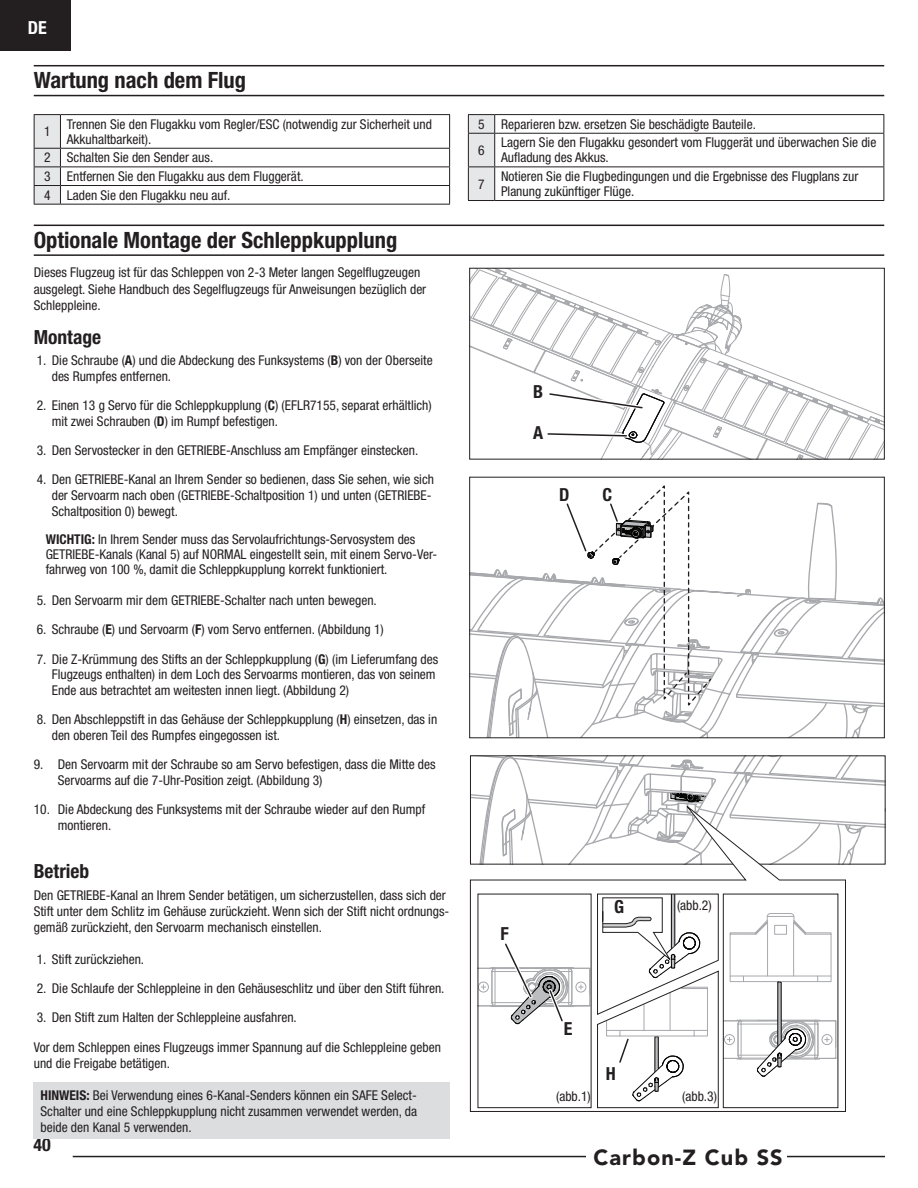
<style>
.page{position:relative;width:918px;height:1188px;background:#fff}
.page>*{position:absolute;margin:0;border:0;box-sizing:border-box;transform-origin:0 0}
.EFL_Main_Header{font:700 condensed 22.5px "Helvetica Neue LT Std";color:#231f20}
.t1{font:900 21.75px "Avenir LT Std";letter-spacing:.05em;color:#231f20}
.subhead{font:700 condensed 19.5px "Helvetica Neue LT Std";color:#231f20}
.Body_Text{font:700 condensed 18px "Helvetica Neue LT Std";color:#231f20}
.t2{font:700 condensed 18px "Helvetica Neue LT Std";color:#fff}
.Body_Text-2{font:condensed 13.5px/15.8px "Helvetica Neue LT Std";color:#231f20}
.Table_Text{font:condensed 13.5px/15px "Helvetica Neue LT Std";color:#231f20}
.NOTE_TAB{font:condensed 13.5px/15px "Helvetica Neue LT Std";color:#231f20}
.Warning_page_body_te{font:condensed 13.5px/15.8px "Helvetica Neue LT Std";color:#231f20;text-align:justify}
.o__Standard_Text{font:condensed 13.5px "Helvetica Neue LT Std";color:#231f20}
.s1{font-weight:700}
</style>
<div class="page">
<div style="left:0;top:0;width:71px;height:51px;background:#231f20"></div>
<hr style="left:73px;top:1156px;width:812px;height:1px;background:#231f20">
<div style="left:586px;top:1147px;width:201px;height:19px;background:#fff"></div>
<div style="left:34px;top:1082px;width:416px;height:56px;background:#dcdddf"></div>
<hr style="left:34px;top:65px;width:850px;height:1px;background:#231f20">
<hr style="left:34px;top:95px;width:850px;height:1px;background:#231f20">
<hr style="left:60px;top:114px;width:390px;height:1px;background:#231f20">
<hr style="left:449px;top:115px;width:1px;height:33px;background:#231f20">
<hr style="left:60px;top:148px;width:390px;height:1px;background:#231f20">
<hr style="left:60px;top:167px;width:390px;height:1px;background:#231f20">
<hr style="left:60px;top:185px;width:390px;height:1px;background:#231f20">
<svg style="left:449px;top:149px;width:1px;height:55px"></svg>
<svg style="left:34px;top:114px;width:27px;height:91px;background:#d0d0d2"></svg>
<hr style="left:60px;top:204px;width:390px;height:1px;background:#231f20">
<hr style="left:495px;top:114px;width:389px;height:1px;background:#231f20">
<svg style="left:884px;top:115px;width:1px;height:18px"></svg>
<hr style="left:495px;top:133px;width:389px;height:1px;background:#231f20">
<hr style="left:884px;top:134px;width:1px;height:33px;background:#231f20">
<hr style="left:495px;top:167px;width:389px;height:1px;background:#231f20">
<hr style="left:884px;top:167px;width:1px;height:33px;background:#231f20">
<svg style="left:468px;top:114px;width:27px;height:87px;background:#d1d2d4"></svg>
<hr style="left:495px;top:200px;width:389px;height:1px;background:#231f20">
<hr style="left:34px;top:225px;width:850px;height:1px;background:#231f20">
<hr style="left:34px;top:254px;width:850px;height:2px;background:#231f20">
<svg style="left:472px;top:757px;width:412px;height:106px"></svg>
<svg style="left:470px;top:802px;width:376px;height:310px"></svg>
<svg style="left:526px;top:66px;width:282px;height:411px"></svg>
<svg style="left:470px;top:483px;width:415px;height:255px"></svg>
<svg style="left:470px;top:261px;width:414px;height:199px"></svg>
<div style="left:478px;top:894px;width:113px;height:214px;background:#fff"></div>
<svg style="left:478px;top:939px;width:113px;height:87px"></svg>
<svg style="left:597px;top:893px;width:240px;height:215px"></svg>
<h3 class="t2" style="left:28px;top:17px;width:20px">DE</h3>
<p class="EFL_Main_Header" style="left:34px;top:66px;width:214px">Wartung nach dem Flug</p>
<p class="o__Standard_Text" style="left:44px;top:124px;width:8px">1</p>
<p class="Table_Text" style="left:67px;top:116px;width:367px">Trennen Sie den Flugakku vom Regler/ESC (notwendig zur Sicherheit und<br>Akkuhaltbarkeit).</p>
<p class="o__Standard_Text" style="left:44px;top:150px;width:8px">2</p>
<p class="Table_Text" style="left:67px;top:150px;width:148px">Schalten Sie den Sender aus.</p>
<p class="o__Standard_Text" style="left:44px;top:168px;width:8px">3</p>
<p class="Table_Text" style="left:67px;top:169px;width:238px">Entfernen Sie den Flugakku aus dem Fluggerät.</p>
<p class="o__Standard_Text" style="left:44px;top:187px;width:8px">4</p>
<p class="Table_Text" style="left:67px;top:187px;width:165px">Laden Sie den Flugakku neu auf.</p>
<p class="EFL_Main_Header" style="left:34px;top:226px;width:365px">Optionale Montage der Schleppkupplung</p>
<p class="Body_Text-2" style="left:34px;top:265px;width:394px;line-height:16.2px">Dieses Flugzeug ist für das Schleppen von 2-3 Meter langen Segelflugzeugen ausgelegt. Siehe Handbuch des Segelflugzeugs für Anweisungen bezüglich der<br>Schleppleine.</p>
<p class="subhead" style="left:34px;top:325px;width:69px">Montage</p>
<p class="Body_Text-2" style="left:52px;top:353px;width:383px;text-indent:-15px">1. Die Schraube (<span class="s1">A</span>) und die Abdeckung des Funksystems (<span class="s1">B</span>) von der Oberseite des Rumpfes entfernen.</p>
<p class="Body_Text-2" style="left:52px;top:398px;width:382px;text-indent:-15px">2. Einen 13 g Servo für die Schleppkupplung (<span class="s1">C</span>) (EFLR7155, separat erhältlich) mit zwei Schrauben (<span class="s1">D</span>) im Rumpf befestigen.</p>
<p class="Body_Text-2" style="left:37px;top:443px;width:383px">3. Den Servostecker in den GETRIEBE-Anschluss am Empfänger einstecken.</p>
<p class="Body_Text-2" style="left:52px;top:472px;width:384px;text-indent:-15px">4. Den GETRIEBE-Kanal an Ihrem Sender so bedienen, dass Sie sehen, wie sich der Servoarm nach oben (GETRIEBE-Schaltposition 1) und unten (GETRIEBE-<br>Schaltposition 0) bewegt.</p>
<p class="NOTE_TAB" style="left:46px;top:532px;width:393px"><span class="s1">WICHTIG:</span> In Ihrem Sender muss das Servolaufrichtungs-Servosystem des<br>GETRIEBE-Kanals (Kanal 5) auf NORMAL eingestellt sein, mit einem Servo-Ver&shy;fahrweg von 100 %, damit die Schleppkupplung korrekt funktioniert.</p>
<p class="Body_Text-2" style="left:37px;top:593px;width:342px">5. Den Servoarm mir dem GETRIEBE-Schalter nach unten bewegen.</p>
<p class="Body_Text-2" style="left:37px;top:622px;width:348px">6. Schraube (<span class="s1">E</span>) und Servoarm (<span class="s1">F</span>) vom Servo entfernen. (Abbildung 1)</p>
<p class="Body_Text-2" style="left:52px;top:651px;width:388px;text-indent:-15px">7. Die Z-Krümmung des Stifts an der Schleppkupplung (<span class="s1">G</span>) (im Lieferumfang des<br>Flugzeugs enthalten) in dem Loch des Servoarms montieren, das von seinem<br>Ende aus betrachtet am weitesten innen liegt. (Abbildung 2)</p>
<p class="Body_Text-2" style="left:52px;top:712px;width:387px;text-indent:-15px">8. Den Abschleppstift in das Gehäuse der Schleppkupplung (<span class="s1">H</span>) einsetzen, das in den oberen Teil des Rumpfes eingegossen ist.</p>
<p class="Body_Text-2" style="left:58px;top:757px;width:379px;text-indent:-24px">9. Den Servoarm mit der Schraube so am Servo befestigen, dass die Mitte des<br>Servoarms auf die 7-Uhr-Position zeigt. (Abbildung 3)</p>
<p class="Body_Text-2" style="left:58px;top:802px;width:369px;text-indent:-24px">10. Die Abdeckung des Funksystems mit der Schraube wieder auf den Rumpf montieren.</p>
<p class="subhead" style="left:34px;top:859px;width:57px">Betrieb</p>
<p class="Body_Text-2" style="left:34px;top:887px;width:417px;line-height:16.2px">Den GETRIEBE-Kanal an Ihrem Sender betätigen, um sicherzustellen, dass sich der<br>Stift unter dem Schlitz im Gehäuse zurückzieht. Wenn sich der Stift nicht ordnungs&shy;gemäß zurückzieht, den Servoarm mechanisch einstellen.</p>
<p class="Body_Text-2" style="left:37px;top:951px;width:109px">1. Stift zurückziehen.</p>
<p class="Body_Text-2" style="left:37px;top:980px;width:409px">2. Die Schlaufe der Schleppleine in den Gehäuseschlitz und über den Stift führen.</p>
<p class="Body_Text-2" style="left:37px;top:1010px;width:262px">3. Den Stift zum Halten der Schleppleine ausfahren.</p>
<p class="Body_Text-2" style="left:34px;top:1039px;width:409px;line-height:16.2px">Vor dem Schleppen eines Flugzeugs immer Spannung auf die Schleppleine geben und die Freigabe betätigen.</p>
<p class="Warning_page_body_te" style="left:40px;top:1088px;width:378px"><span class="s1">HINWEIS:</span> Bei Verwendung eines 6-Kanal-Senders können ein SAFE Select-Schalter und eine Schleppkupplung nicht zusammen verwendet werden, da beide den Kanal 5 verwenden.</p>
<h3 class="Body_Text" style="left:34px;top:1134px;width:19px">40</h3>
<p class="o__Standard_Text" style="left:478px;top:116px;width:8px">5</p>
<p class="Table_Text" style="left:501px;top:116px;width:256px">Reparieren bzw. ersetzen Sie beschädigte Bauteile.</p>
<p class="o__Standard_Text" style="left:478px;top:142px;width:8px">6</p>
<p class="Table_Text" style="left:501px;top:135px;width:377px">Lagern Sie den Flugakku gesondert vom Fluggerät und überwachen Sie die<br>Aufladung des Akkus.</p>
<p class="o__Standard_Text" style="left:478px;top:176px;width:8px">7</p>
<p class="Table_Text" style="left:501px;top:169px;width:359px">Notieren Sie die Flugbedingungen und die Ergebnisse des Flugplans zur<br>Planung zukünftiger Flüge.</p>
<p class="Body_Text" style="left:533px;top:381px;width:12px">B</p>
<p class="Body_Text" style="left:533px;top:422px;width:12px">A</p>
<p class="Body_Text" style="left:559px;top:483px;width:12px">D</p>
<p class="Body_Text" style="left:603px;top:483px;width:11px">C</p>
<p class="Body_Text" style="left:501px;top:922px;width:10px">F</p>
<p class="Body_Text" style="left:614px;top:896px;width:12px">G</p>
<p class="Body_Text" style="left:564px;top:1018px;width:10px">E</p>
<p class="Body_Text-2" style="left:556px;top:1088px;width:36px">(abb.1)</p>
<p class="Body_Text" style="left:606px;top:1062px;width:12px">H</p>
<p class="Body_Text-2" style="left:677px;top:897px;width:36px">(abb.2)</p>
<p class="Body_Text-2" style="left:682px;top:1088px;width:36px">(abb.3)</p>
<h2 class="t1" style="left:594px;top:1144px;width:191px">Carbon-Z Cub SS</h2>
</div>
